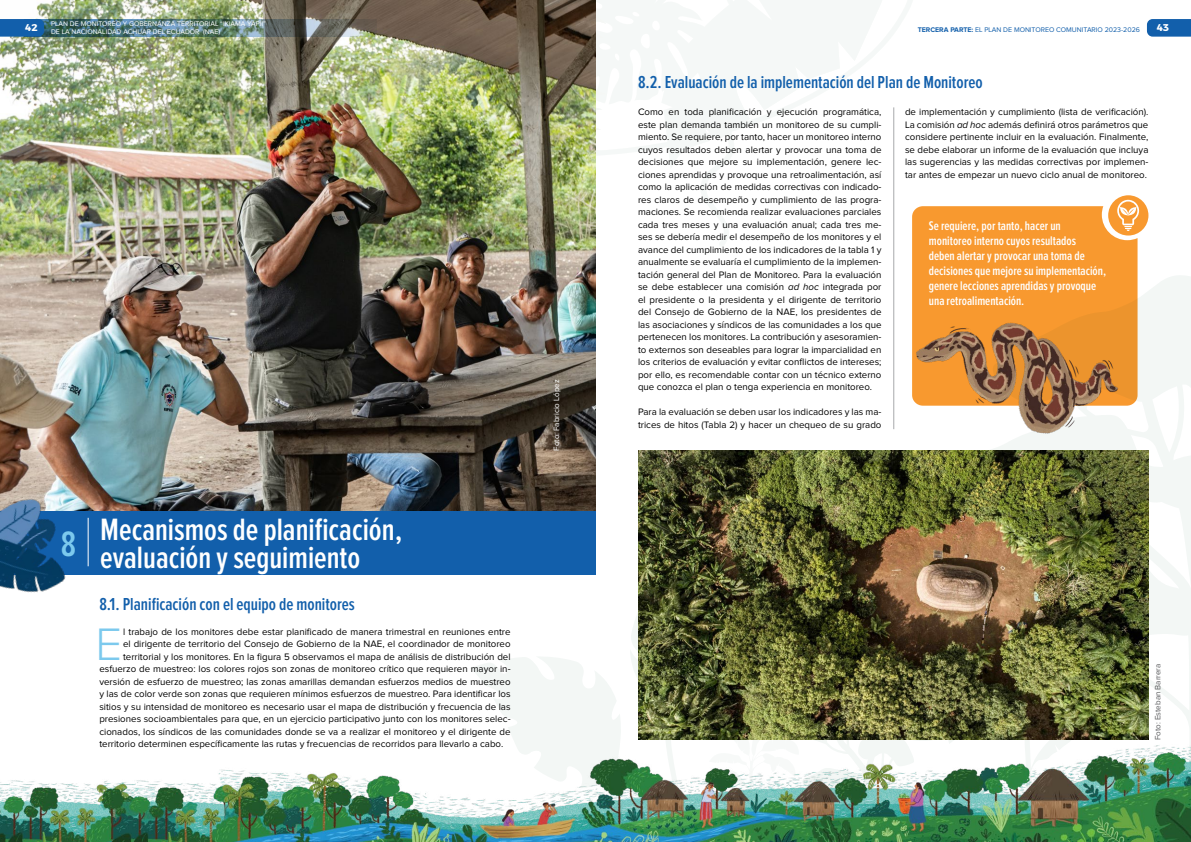
<style>
.page{position:relative;width:1191px;height:842px;background:#fff}
.page>*{position:absolute;margin:0;border:0;box-sizing:border-box;transform-origin:0 0}
.t1{font:300 47.2px "Proxima Nova";color:#7cc9ed}
.t2{font:600 36.6px "Proxima Nova Ex Cn";color:#7cc9ed}
.t3{font:600 32px/27.8px "Proxima Nova Ex Cn";color:#fff}
.t4{font:600 18px "Proxima Nova Ex Cn";color:#125fab}
.t5{font:600 13px/15px "Proxima Nova Ex Cn";color:#fff}
.t6{font:700 10px "Argentum Sans";color:#fff}
.t7{font:9.7px/12.5px "Proxima Nova";color:#000;text-align:justify}
.t8{font:8px "Proxima Nova";color:#58595b}
.t9{font:8px "Proxima Nova";color:#fff}
.t10{font:7px/8px "Proxima Nova";color:#fff}
.t11{font:7px "Proxima Nova";color:#125fab}
.s1{font-weight:700}
.s2{font-style:italic}
</style>
<div class="page">
<svg style="left:960px;top:275px;width:231px;height:412px;fill:#f3f7f5"></svg>
<svg style="left:471px;top:539px;width:167px;height:148px"></svg>
<img style="left:0;top:687px;width:1191px;height:155px">
<div style="left:0;top:90px;width:595px;height:485px;background:#125fab"></div>
<img style="left:0;top:249px;width:595px;height:261px">
<hr style="left:88px;top:518px;width:1px;height:48px;background:#fff">
<hr style="left:893px;top:107px;width:1px;height:322px;background:#a7a9ac">
<svg style="left:1147px;top:19px;width:44px;height:18px"></svg>
<img style="left:638px;top:451px;width:510px;height:289px">
<img style="left:0;top:485px;width:77px;height:108px">
<svg style="left:912px;top:206px;width:225px;height:200px;background:#f79a32"></svg>
<div style="left:1108px;top:195px;width:40px;height:41px;background:#f8992f;border-radius:50%"></div>
<svg style="left:1117px;top:200px;width:22px;height:31px"></svg>
<img style="left:912px;top:306px;width:210px;height:139px">
<img style="left:0;top:0;width:596px;height:249px">
<p class="t6" style="left:25px;top:19px;width:14px">42</p>
<p class="t10" style="left:51px;top:20px;width:216px">PLAN DE MONITOREO Y GOBERNANZA TERRITORIAL “IKIAMA YAPII”<br>DE LA NACIONALIDAD ACHUAR DEL ECUADOR (NAE)</p>
<h2 class="t2" style="left:61px;top:527px;width:17px">8</h2>
<h3 class="t3" style="left:100px;top:517px;width:304px">Mecanismos de planificación, evaluación y seguimiento</h3>
<h3 class="t4" style="left:99px;top:595px;width:257px">8.1. Planificación con el equipo de monitores</h3>
<h1 class="t1" style="left:95px;top:622px;width:28px">E</h1>
<p class="t7" style="left:123px;top:625px;width:389px">l trabajo de los monitores debe estar planificado de manera trimestral en reuniones entre</p>
<p class="t7" style="left:123px;top:638px;width:389px">el dirigente de territorio del Consejo de Gobierno de la NAE, el coordinador de monitoreo</p>
<p class="t7" style="left:123px;top:650px;width:389px">territorial y los monitores. En la figura 5 observamos el mapa de análisis de distribución del</p>
<p class="t7" style="left:99px;top:663px;width:413px">esfuerzo de muestreo: los colores rojos son zonas de monitoreo crítico que requieren mayor in-</p>
<p class="t7" style="left:99px;top:675px;width:413px">versión de esfuerzo de muestreo; las zonas amarillas demandan esfuerzos medios de muestreo</p>
<p class="t7" style="left:99px;top:688px;width:413px">y las de color verde son zonas que requieren mínimos esfuerzos de muestreo. Para identificar los</p>
<p class="t7" style="left:99px;top:700px;width:413px">sitios y su intensidad de monitoreo es necesario usar el mapa de distribución y frecuencia de las</p>
<p class="t7" style="left:99px;top:713px;width:413px">presiones socioambientales para que, en un ejercicio participativo junto con los monitores selec-</p>
<p class="t7" style="left:99px;top:725px;width:413px">cionados, los síndicos de las comunidades donde se va a realizar el monitoreo y el dirigente de</p>
<p class="t7" style="left:99px;top:738px;width:405px">territorio determinen específicamente las rutas y frecuencias de recorridos para llevarlo a cabo.</p>
<p class="t9" style="left:553px;top:451px;width:73px;rotate:-90deg">Foto: Fabricio López</p>
<p class="t11" style="left:917px;top:26px;width:224px"><span class="s1">TERCERA PARTE:</span> EL PLAN DE MONITOREO COMUNITARIO 2023-2026</p>
<p class="t6" style="left:1156px;top:19px;width:14px">43</p>
<h3 class="t4" style="left:638px;top:74px;width:346px">8.2. Evaluación de la implementación del Plan de Monitoreo</h3>
<p class="t7" style="left:638px;top:106px;width:245px">Como en toda planificación y ejecución programática, este plan demanda también un monitoreo de su cumpli&shy;miento. Se requiere, por tanto, hacer un monitoreo interno cuyos resultados deben alertar y provocar una toma de decisiones que mejore su implementación, genere lec&shy;ciones aprendidas y provoque una retroalimentación, así como la aplicación de medidas correctivas con indicado&shy;res claros de desempeño y cumplimiento de las progra&shy;maciones. Se recomienda realizar evaluaciones parciales cada tres meses y una evaluación anual; cada tres me&shy;ses se debería medir el desempeño de los monitores y el avance del cumplimiento de los indicadores de la tabla 1 y anualmente se evaluaría el cumplimiento de la implemen&shy;tación general del Plan de Monitoreo. Para la evaluación se debe establecer una comisión <span class="s2">ad hoc</span> integrada por el presidente o la presidenta y el dirigente de territorio del Consejo de Gobierno de la NAE, los presidentes de las asociaciones y síndicos de las comunidades a los que pertenecen los monitores. La contribución y asesoramien&shy;to externos son deseables para lograr la imparcialidad en los criterios de evaluación y evitar conflictos de intereses; por ello, es recomendable contar con un técnico externo que conozca el plan o tenga experiencia en monitoreo.</p>
<p class="t7" style="left:638px;top:406px;width:245px">Para la evaluación se deben usar los indicadores y las ma&shy;trices de hitos (Tabla 2) y hacer un chequeo de su grado</p>
<p class="t7" style="left:905px;top:106px;width:245px">de implementación y cumplimiento (lista de verificación).<br>La comisión <span class="s2">ad hoc</span> además definirá otros parámetros que considere pertinente incluir en la evaluación. Finalmente, se debe elaborar un informe de la evaluación que incluya las sugerencias y las medidas correctivas por implemen&shy;tar antes de empezar un nuevo ciclo anual de monitoreo.</p>
<h3 class="t5" style="left:929px;top:219px;width:179px">Se requiere, por tanto, hacer un monitoreo interno cuyos resultados<br>deben alertar y provocar una toma de decisiones que mejore su implementación, genere lecciones aprendidas y provoque una retroalimentación.</h3>
<p class="t8" style="left:1154px;top:740px;width:78px;rotate:-90deg">Foto: Esteban Barrera</p>
</div>
